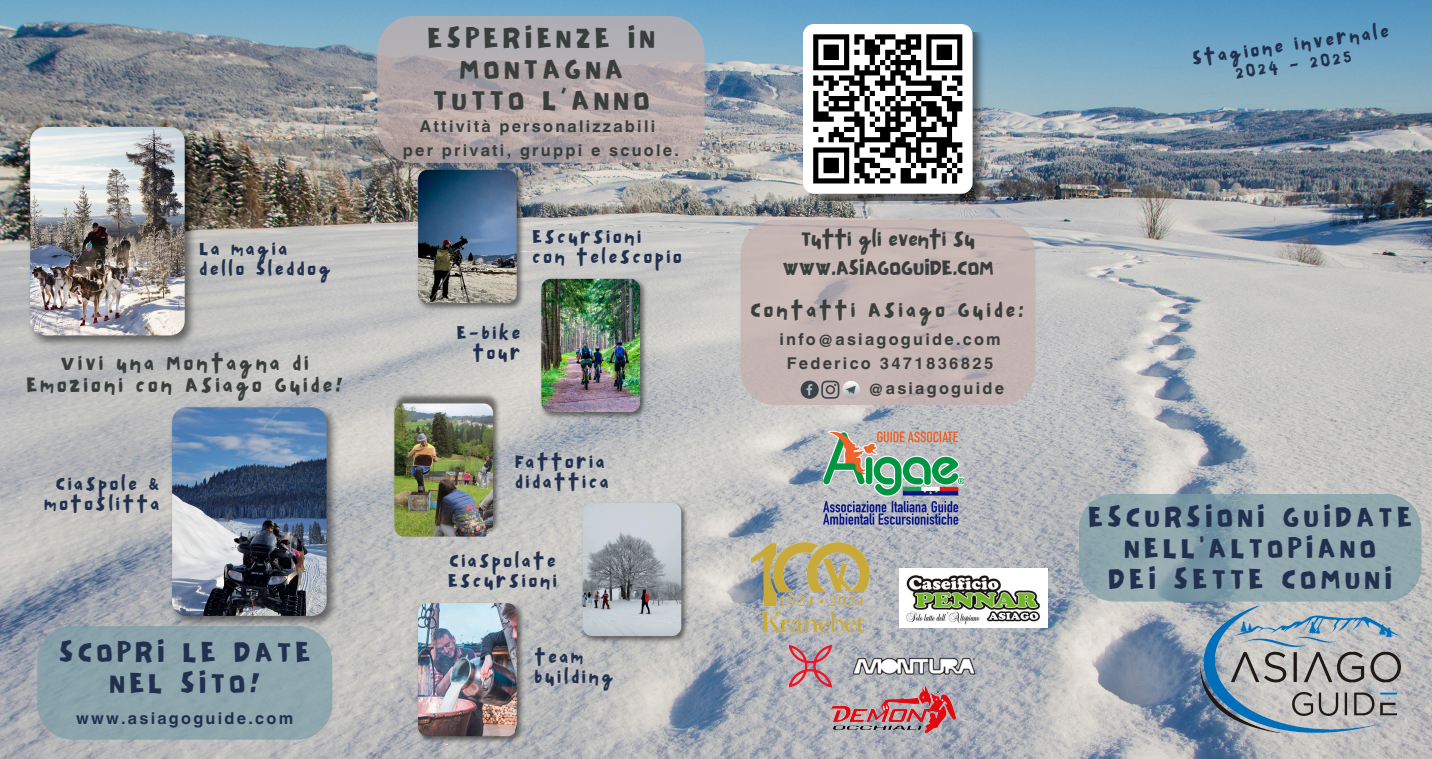
<style>
.page{position:relative;width:1432px;height:759px;background:#fff}
.page>*{position:absolute;margin:0;border:0;box-sizing:border-box;transform-origin:0 0}
.t1{font:31.25px/31px "NF PAGKAKI Regular";letter-spacing:.135em;color:#21304e;text-align:center}
.t2{font:31.25px/31px "NF PAGKAKI Regular";letter-spacing:.135em;color:#393e3d;text-align:center}
.t3{font:22.5px/21.5px "NF PAGKAKI Regular";letter-spacing:.135em;color:#393e3d;text-align:center}
.t4{font:22.5px/29px "NF PAGKAKI Regular";color:#393e3d;text-align:center}
.t5{font:20px/19.8px "NF PAGKAKI Regular";letter-spacing:.135em;color:#21304e}
.t6{font:700 16.25px "Helvetica World";letter-spacing:.135em;color:#393e3d}
.t7{font:700 16.25px "Helvetica World";letter-spacing:.14em;color:#21304e}
</style>
<div class="page">
<img style="left:0;top:0;width:1432px;height:758px">
<img style="left:1200px;top:606px;width:200px;height:126px">
<img style="left:811px;top:32px;width:176px;height:168px">
<img style="left:415px;top:166px;width:111px;height:146px">
<img style="left:418px;top:170px;width:99px;height:133px;border-radius:9px">
<img style="left:391px;top:390px;width:111px;height:147px">
<img style="left:394px;top:403px;width:99px;height:133px;border-radius:9px">
<img style="left:538px;top:275px;width:111px;height:146px">
<img style="left:541px;top:279px;width:99px;height:133px;border-radius:9px">
<img style="left:579px;top:499px;width:112px;height:146px">
<img style="left:582px;top:503px;width:99px;height:133px;border-radius:9px">
<img style="left:415px;top:599px;width:111px;height:146px">
<img style="left:418px;top:603px;width:99px;height:133px;border-radius:9px">
<div style="left:803px;top:24px;width:169px;height:170px;background:#fff;border-radius:11px"></div>
<svg style="left:813px;top:34px;width:150px;height:150px"></svg>
<img style="left:830px;top:710px;width:126px;height:48px">
<img style="left:789px;top:592px;width:196px;height:118px">
<img style="left:752px;top:532px;width:123px;height:105px">
<img style="left:823px;top:430px;width:141px;height:95px">
<img style="left:899px;top:569px;width:148px;height:58px">
<img style="left:25px;top:121px;width:174px;height:229px">
<img style="left:30px;top:127px;width:155px;height:208px;border-radius:15px">
<img style="left:167px;top:402px;width:174px;height:228px">
<img style="left:172px;top:407px;width:155px;height:208px;border-radius:15px">
<svg style="left:1078px;top:493px;width:343px;height:108px;background:#8ca5ad"></svg>
<svg style="left:377px;top:16px;width:327px;height:147px;background:#b1a8aa"></svg>
<div style="left:37px;top:626px;width:295px;height:113px;background:#8ca5ac;border-radius:36px"></div>
<div style="left:740px;top:219px;width:295px;height:186px;background:#c5b6b4;border-radius:36px"></div>
<svg style="left:800px;top:380px;width:39px;height:18px"></svg>
<svg style="left:842px;top:380px;width:18px;height:18px"></svg>
<svg style="left:846px;top:385px;width:9px;height:9px"></svg>
<h4 class="t5" style="left:200px;top:238px;width:133px">La magia dello Sleddog</h4>
<h4 class="t3" style="left:26px;top:351px;width:318px">Vivi una Montagna di<br>Emozioni con Asiago Guide!</h4>
<p class="t5" style="left:44px;top:473px;width:116px;text-align:center">Ciaspole &amp; motoslitta</p>
<p class="t1" style="left:59px;top:635px;width:253px">SCOPRI LE DATE<br>NEL SITO!</p>
<h4 class="t7" style="left:76px;top:704px;width:218px">www.asiagoguide.com</h4>
<h1 class="t2" style="left:427px;top:22px;width:229px">ESPERIENZE IN<br>MONTAGNA<br>TUTTO L’ANNO</h1>
<p class="t6" style="left:420px;top:112px;width:237px">Attività personalizzabili</p>
<p class="t6" style="left:403px;top:137px;width:278px">per privati, gruppi e scuole.</p>
<p class="t5" style="left:532px;top:227px;width:151px">Escursioni<br>con telescopio</p>
<h3 class="t5" style="left:457px;top:322px;width:65px;text-align:right">E-bike tour</h3>
<p class="t5" style="left:515px;top:451px;width:95px">Fattoria didattica</p>
<p class="t5" style="left:448px;top:550px;width:110px">Ciaspolate<br>Escursioni</p>
<p class="t5" style="left:534px;top:646px;width:80px">team building</p>
<p class="t4" style="left:782px;top:224px;width:213px">Tutti gli eventi su<br>WWW.ASIAGOGUIDE.COM</p>
<h2 class="t3" style="left:750px;top:298px;width:275px">Contatti Asiago Guide:</h2>
<p class="t6" style="left:779px;top:326px;width:223px">info@asiagoguide.com</p>
<h4 class="t6" style="left:787px;top:350px;width:208px">Federico 3471836825</h4>
<p class="t6" style="left:868px;top:374px;width:137px">@asiagoguide</p>
<h4 class="t5" style="left:1191px;top:48px;width:199px;text-align:center;rotate:-8deg">Stagione invernale<br>2024 - 2025</h4>
<p class="t1" style="left:1088px;top:500px;width:325px">ESCURSIONI GUIDATE<br>NELL'ALTOPIANO<br>DEI SETTE COMUNI</p>
</div>
